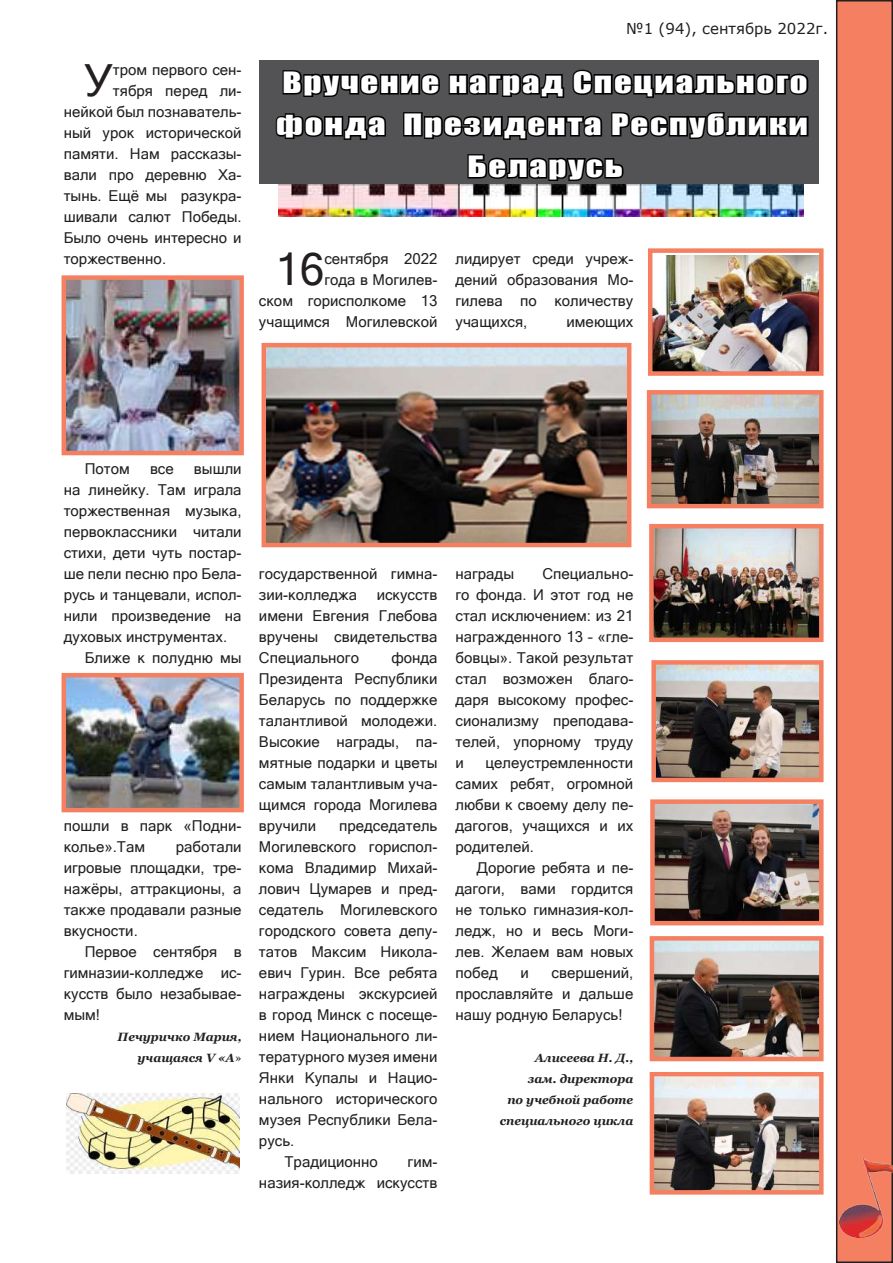
<style>
.page{position:relative;width:893px;height:1263px;background:#fff}
.page>*{position:absolute;margin:0;border:0;box-sizing:border-box;transform-origin:0 0}
.t1{font:44.4px "Microsoft Sans Serif";color:#231f20}
.t2{font:27px/42px "Impact";letter-spacing:.05em;color:#fff;text-align:center;scale:1.29 1}
.t3{font:15px/21px "Microsoft Sans Serif";color:#231f20;text-align:justify}
.t4{font:15px "MS Reference Sans Serif";color:#231f20}
.t5{font:italic 700 12px/21px "Georgia";color:#231f20;text-align:right}
.s1{font-weight:400;font-style:normal}
</style>
<div class="page">
<div style="left:837px;top:1px;width:55px;height:1261px;background:#f48061"></div>
<div style="left:836px;top:0;width:57px;height:1263px;border:2px solid #231f20"></div>
<img style="left:67px;top:678px;width:172px;height:129px">
<div style="left:62px;top:673px;width:182px;height:139px;border:4px solid #f48061"></div>
<img style="left:67px;top:280px;width:172px;height:170px">
<div style="left:62px;top:275px;width:182px;height:180px;border:4px solid #f48061"></div>
<img style="left:840px;top:1157px;width:53px;height:80px">
<div style="left:260px;top:60px;width:559px;height:124px;background:#535355"></div>
<svg style="left:275px;top:69px;width:534px;height:116px"></svg>
<img style="left:278px;top:185px;width:526px;height:31px">
<img style="left:267px;top:348px;width:359px;height:194px">
<div style="left:262px;top:343px;width:369px;height:204px;border:4px solid #f48061"></div>
<img style="left:653px;top:256px;width:166px;height:115px">
<div style="left:648px;top:248px;width:176px;height:128px;border:4px solid #f48061"></div>
<img style="left:652px;top:395px;width:167px;height:108px">
<div style="left:647px;top:390px;width:177px;height:118px;border:4px solid #f48061"></div>
<img style="left:654px;top:529px;width:165px;height:108px">
<div style="left:649px;top:524px;width:175px;height:118px;border:4px solid #f48061"></div>
<img style="left:655px;top:804px;width:164px;height:116px">
<div style="left:650px;top:799px;width:174px;height:126px;border:4px solid #f48061"></div>
<img style="left:656px;top:665px;width:163px;height:112px">
<div style="left:651px;top:660px;width:173px;height:122px;border:4px solid #f48061"></div>
<img style="left:655px;top:941px;width:164px;height:115px">
<div style="left:650px;top:936px;width:174px;height:125px;border:4px solid #f48061"></div>
<img style="left:655px;top:1077px;width:164px;height:112px">
<div style="left:650px;top:1072px;width:174px;height:122px;border:4px solid #f48061"></div>
<img style="left:66px;top:1093px;width:173px;height:80px">
<h1 class="t1" style="left:85px;top:51px;width:30px">У</h1>
<p class="t3" style="left:113px;top:59px;width:130px">тром первого сен-</p>
<p class="t3" style="left:113px;top:80px;width:130px">тября перед ли-</p>
<p class="t3" style="left:64px;top:101px;width:179px">нейкой был познаватель-</p>
<p class="t3" style="left:64px;top:122px;width:179px">ный урок исторической</p>
<p class="t3" style="left:64px;top:143px;width:179px">памяти. Нам рассказы-</p>
<p class="t3" style="left:64px;top:164px;width:179px">вали про деревню Ха-</p>
<p class="t3" style="left:64px;top:185px;width:179px">тынь. Ещё мы разукра-</p>
<p class="t3" style="left:64px;top:206px;width:179px">шивали салют Победы.</p>
<p class="t3" style="left:64px;top:227px;width:179px">Было очень интересно и</p>
<p class="t3" style="left:64px;top:248px;width:104px">торжественно.</p>
<p class="t4" style="left:626px;top:19px;width:203px">№1 (94), сентябрь 2022г.</p>
<h2 class="t2" style="left:276px;top:61px;width:414px">Вручение наград Специального фонда Президента Республики<br>Беларусь</h2>
<p class="t3" style="left:259px;top:248px;width:180px;text-align:right">сентября 2022<br>года в Могилев-<br>ском горисполкоме 13 учащимся Могилевской</p>
<h1 class="t1" style="left:275px;top:240px;width:51px">16</h1>
<p class="t3" style="left:455px;top:248px;width:179px">лидирует среди учреж&shy;дений образования Мо&shy;гилева по количеству учащихся,</p>
<p class="t3" style="left:567px;top:311px;width:68px">имеющих</p>
<p class="t3" style="left:85px;top:458px;width:47px">Потом</p>
<p class="t3" style="left:150px;top:458px;width:25px">все</p>
<p class="t3" style="left:194px;top:458px;width:49px">вышли</p>
<p class="t3" style="left:64px;top:479px;width:179px">на линейку. Там играла</p>
<p class="t3" style="left:64px;top:500px;width:179px">торжественная музыка,</p>
<p class="t3" style="left:64px;top:521px;width:179px">первоклассники читали</p>
<p class="t3" style="left:64px;top:542px;width:179px">стихи, дети чуть постар-</p>
<p class="t3" style="left:64px;top:563px;width:179px">ше пели песню про Бела-</p>
<p class="t3" style="left:64px;top:584px;width:179px">русь и танцевали, испол-</p>
<p class="t3" style="left:64px;top:605px;width:179px">нили произведение на</p>
<p class="t3" style="left:64px;top:626px;width:165px">духовых инструментах.</p>
<p class="t3" style="left:85px;top:647px;width:158px">Ближе к полудню мы</p>
<p class="t3" style="left:64px;top:815px;width:179px">пошли в парк «Подни&shy;колье».Там</p>
<p class="t3" style="left:64px;top:836px;width:179px;text-indent:112px">работали игровые площадки, тре&shy;нажёры, аттракционы, а также продавали разные вкусности.</p>
<p class="t3" style="left:64px;top:941px;width:179px;text-indent:21px">Первое сентября в гимназии-колледже ис&shy;кусств было незабывае&shy;мым!</p>
<p class="t5" style="left:118px;top:1026px;width:126px">Печуричко Мария, учащаяся V «А<span class="s1">»</span></p>
<p class="t3" style="left:259px;top:563px;width:180px">государственной гимна&shy;зии-колледжа</p>
<p class="t3" style="left:259px;top:584px;width:180px;text-indent:118px">искусств имени Евгения Глебова вручены свидетельства Специального</p>
<p class="t3" style="left:259px;top:647px;width:180px;text-indent:132px">фонда Президента Республики Беларусь по поддержке талантливой молодежи.<br>Высокие награды, па&shy;мятные подарки и цветы самым талантливым уча&shy;щимся города Могилева вручили</p>
<p class="t3" style="left:339px;top:815px;width:100px">председатель</p>
<p class="t3" style="left:259px;top:836px;width:180px">Могилевского гориспол-</p>
<p class="t3" style="left:259px;top:857px;width:180px">кома Владимир Михай-</p>
<p class="t3" style="left:259px;top:878px;width:180px">лович Цумарев и пред-</p>
<p class="t3" style="left:259px;top:899px;width:180px">седатель Могилевского</p>
<p class="t3" style="left:259px;top:920px;width:180px">городского совета депу-</p>
<p class="t3" style="left:259px;top:941px;width:180px">татов Максим Никола-</p>
<p class="t3" style="left:259px;top:962px;width:180px">евич Гурин. Все ребята</p>
<p class="t3" style="left:259px;top:983px;width:180px">награждены экскурсией</p>
<p class="t3" style="left:259px;top:1004px;width:180px">в город Минск с посеще-</p>
<p class="t3" style="left:259px;top:1025px;width:180px">нием Национального ли-</p>
<p class="t3" style="left:259px;top:1046px;width:180px">тературного музея имени</p>
<p class="t3" style="left:259px;top:1067px;width:180px">Янки Купалы и Нацио-</p>
<p class="t3" style="left:259px;top:1088px;width:180px">нального исторического</p>
<p class="t3" style="left:259px;top:1109px;width:180px">музея Республики Бела-</p>
<p class="t3" style="left:259px;top:1130px;width:37px">русь.</p>
<p class="t3" style="left:284px;top:1151px;width:95px">Традиционно</p>
<p class="t3" style="left:259px;top:1151px;width:180px;text-align:right">гим-<br>назия-колледж искусств</p>
<p class="t3" style="left:455px;top:563px;width:179px;text-indent:87px">Специально&shy;го фонда. И этот год не стал исключением: из 21 награжденного 13 – «гле&shy;бовцы». Такой результат стал возможен благо&shy;даря высокому профес&shy;сионализму преподава&shy;телей, упорному труду и</p>
<p class="t3" style="left:455px;top:563px;width:60px">награды</p>
<p class="t3" style="left:455px;top:752px;width:179px;text-indent:30px">целеустремленности самих ребят, огромной любви к своему делу пе&shy;дагогов, учащихся и их родителей.</p>
<p class="t3" style="left:455px;top:857px;width:179px;text-indent:21px">Дорогие ребята и пе&shy;дагоги, вами гордится не только гимназия-кол&shy;ледж, но и весь Моги&shy;лев. Желаем вам новых побед</p>
<p class="t3" style="left:455px;top:962px;width:179px;text-indent:96px">свершений, прославляйте и дальше нашу родную Беларусь!</p>
<p class="t5" style="left:500px;top:1047px;width:135px">Алисеева Н. Д.,<br>зам. директора<br>по учебной работе специального цикла</p>
<p class="t3" style="left:520px;top:962px;width:10px">и</p>
</div>
